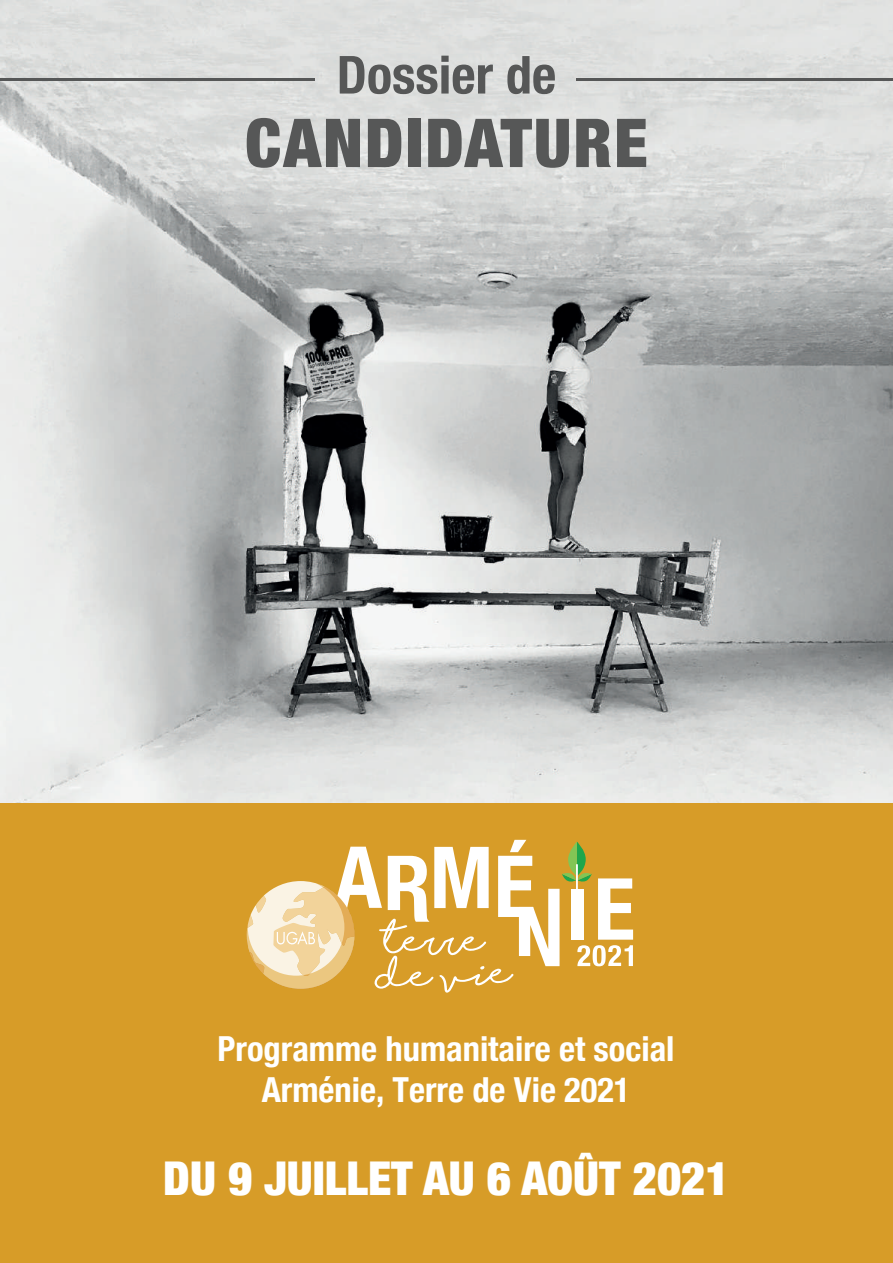
<style>
.page{position:relative;width:893px;height:1263px;background:#fff}
.page>*{position:absolute;margin:0;border:0;box-sizing:border-box;transform-origin:0 0}
.t1{font:900 condensed 67.5px "Helvetica Neue";letter-spacing:.03em;color:#565757}
.t2{font:700 condensed 52.5px "Helvetica Neue";color:#565757}
.t3{font:900 condensed 46.65px "Helvetica Neue";color:#fff}
.t4{font:700 condensed 34.5px/41.4px "Helvetica Neue";color:#fff;text-align:center}
</style>
<div class="page">
<img style="left:0;top:0;width:893px;height:803px">
<div style="left:0;top:803px;width:893px;height:460px;background:#d79c28"></div>
<svg style="left:247px;top:840px;width:386px;height:152px"></svg>
<hr style="left:0;top:78px;width:315px;height:3px;background:#565757">
<hr style="left:576px;top:78px;width:317px;height:3px;background:#565757">
<h2 class="t2" style="left:337px;top:31px;width:221px">Dossier de</h2>
<h1 class="t1" style="left:245px;top:87px;width:404px">CANDIDATURE</h1>
<p class="t4" style="left:218px;top:1026px;width:458px">Programme humanitaire et social<br>Arménie, Terre de Vie 2021</p>
<h3 class="t3" style="left:163px;top:1140px;width:568px">DU 9 JUILLET AU 6 AOÛT 2021</h3>
</div>
